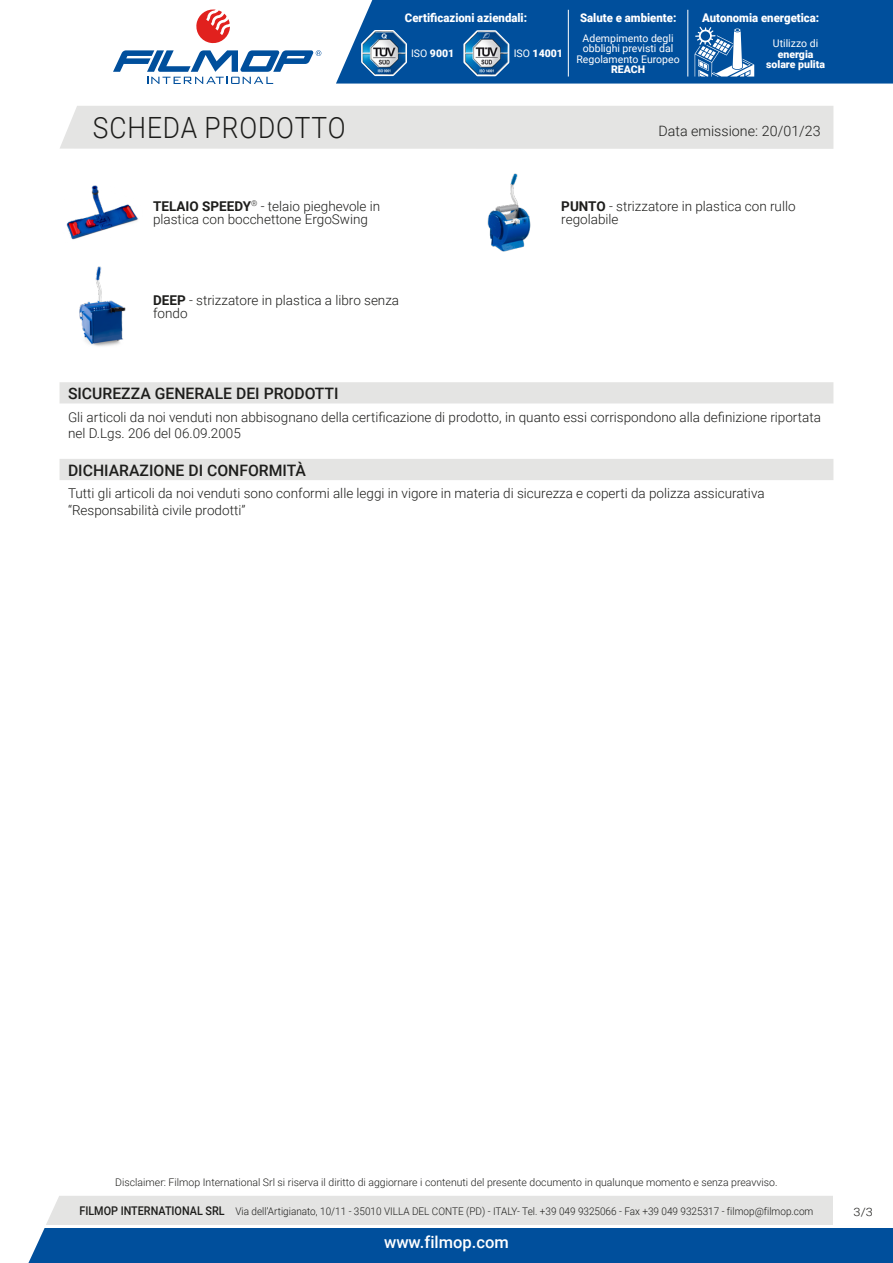
<style>
.page{position:relative;width:893px;height:1263px;background:#fff}
.page>*{position:absolute;margin:0;border:0;box-sizing:border-box;transform-origin:0 0}
.t1{font:300 29.25px "Roboto";letter-spacing:.035em;color:#1d1d1b;scale:.9 1}
.t2{font:500 16.5px "Roboto";color:#fff}
.t3{font:500 15.75px "Roboto";color:#1d1d1b}
.t4{font:300 14.25px "Roboto";color:#1d1d1b}
.t5{font:300 13.5px/13.5px "Roboto";color:#1d1d1b}
.t6{font:900 12px "Roboto";color:#fff;scale:.95 1}
.t7{font:300 11.55px "Roboto";color:#1d1d1b;scale:1.11 1}
.t8{font:300 10.5px "Roboto";color:#1d1d1b;scale:.95 1}
.t9{font:300 10.5px "Roboto";color:#1d1d1b}
.t10{font:10.5px/10.5px "Roboto";color:#fff;text-align:center}
.t11{font:900 10.5px/10.5px "Roboto";color:#fff;text-align:center}
.s1{font-weight:400}
.s2{font-weight:700}
.s3{font-weight:500;font-size:12px}
</style>
<div class="page">
<svg style="left:28px;top:1196px;width:865px;height:67px;background:#6793bc"></svg>
<div style="left:60px;top:106px;width:773px;height:43px;background:#e4e4e3"></div>
<svg style="left:196px;top:10px;width:34px;height:34px"></svg>
<svg style="left:113px;top:50px;width:208px;height:34px"></svg>
<div style="left:336px;top:0;width:557px;height:84px;background:#004f9c"></div>
<svg style="left:462px;top:28px;width:49px;height:50px"></svg>
<img style="left:465px;top:32px;width:43px;height:43px">
<svg style="left:360px;top:28px;width:48px;height:49px"></svg>
<img style="left:362px;top:31px;width:44px;height:44px">
<hr style="left:568px;top:10px;width:1px;height:67px;background:#fff">
<hr style="left:688px;top:10px;width:1px;height:67px;background:#fff">
<svg style="left:695px;top:27px;width:59px;height:50px"></svg>
<img style="left:66px;top:185px;width:73px;height:55px">
<img style="left:487px;top:173px;width:44px;height:79px">
<img style="left:79px;top:266px;width:47px;height:80px">
<div style="left:60px;top:382px;width:773px;height:21px;background:#e4e4e3"></div>
<div style="left:60px;top:459px;width:773px;height:21px;background:#e4e4e3"></div>
<hr style="left:45px;top:1225px;width:848px;height:2px;background:#fff">
<div style="left:833px;top:1196px;width:60px;height:31px;background:#fff"></div>
<p class="t6" style="left:405px;top:9px;width:130px">Certificazioni aziendali:</p>
<p class="t11" style="left:411px;top:48px;width:45px"><span class="s1">ISO</span> 9001</p>
<p class="t11" style="left:514px;top:48px;width:51px"><span class="s1">ISO</span> 14001</p>
<p class="t6" style="left:580px;top:9px;width:103px">Salute e ambiente:</p>
<p class="t10" style="left:576px;top:32px;width:105px">Adempimento degli obblighi previsti dal<br>Regolamento Europeo</p>
<p class="t11" style="left:611px;top:64px;width:36px">REACH</p>
<p class="t6" style="left:702px;top:9px;width:125px">Autonomia energetica:</p>
<p class="t10" style="left:773px;top:38px;width:47px">Utilizzo di</p>
<p class="t11" style="left:766px;top:48px;width:60px">energia solare pulita</p>
<h1 class="t1" style="left:93px;top:107px;width:282px">SCHEDA PRODOTTO</h1>
<p class="t4" style="left:658px;top:121px;width:164px">Data emissione: 20/01/23</p>
<p class="t5" style="left:153px;top:199px;width:229px"><span class="s2">TELAIO SPEEDY</span><sup>®</sup> - telaio pieghevole in plastica con bocchettone ErgoSwing</p>
<p class="t5" style="left:561px;top:199px;width:236px"><span class="s2">PUNTO</span> - strizzatore in plastica con rullo regolabile</p>
<p class="t5" style="left:153px;top:293px;width:248px"><span class="s2">DEEP</span> - strizzatore in plastica a libro senza fondo</p>
<p class="t3" style="left:68px;top:383px;width:272px">SICUREZZA GENERALE DEI PRODOTTI</p>
<p class="t5" style="left:68px;top:408px;width:754px;line-height:16.2px">Gli articoli da noi venduti non abbisognano della certificazione di prodotto, in quanto essi corrispondono alla definizione riportata nel D.Lgs. 206 del 06.09.2005</p>
<p class="t3" style="left:68px;top:459px;width:239px">DICHIARAZIONE DI CONFORMITÀ</p>
<p class="t5" style="left:68px;top:485px;width:698px;line-height:16.2px">Tutti gli articoli da noi venduti sono conformi alle leggi in vigore in materia di sicurezza e coperti da polizza assicurativa “Responsabilità civile prodotti”</p>
<p class="t9" style="left:115px;top:1175px;width:664px">Disclaimer: Filmop International Srl si riserva il diritto di aggiornare i contenuti del presente documento in qualunque momento e senza preavviso.</p>
<p class="t8" style="left:79px;top:1204px;width:774px"><span class="s3">FILMOP INTERNATIONAL SRL</span> Via dell’Artigianato, 10/11 - 35010 VILLA DEL CONTE (PD) - ITALY- Tel. +39 049 9325066 - Fax +39 049 9325317 - filmop@filmop.com</p>
<p class="t2" style="left:384px;top:1230px;width:126px">www.filmop.com</p>
<p class="t7" style="left:854px;top:1204px;width:19px">3/3</p>
</div>
